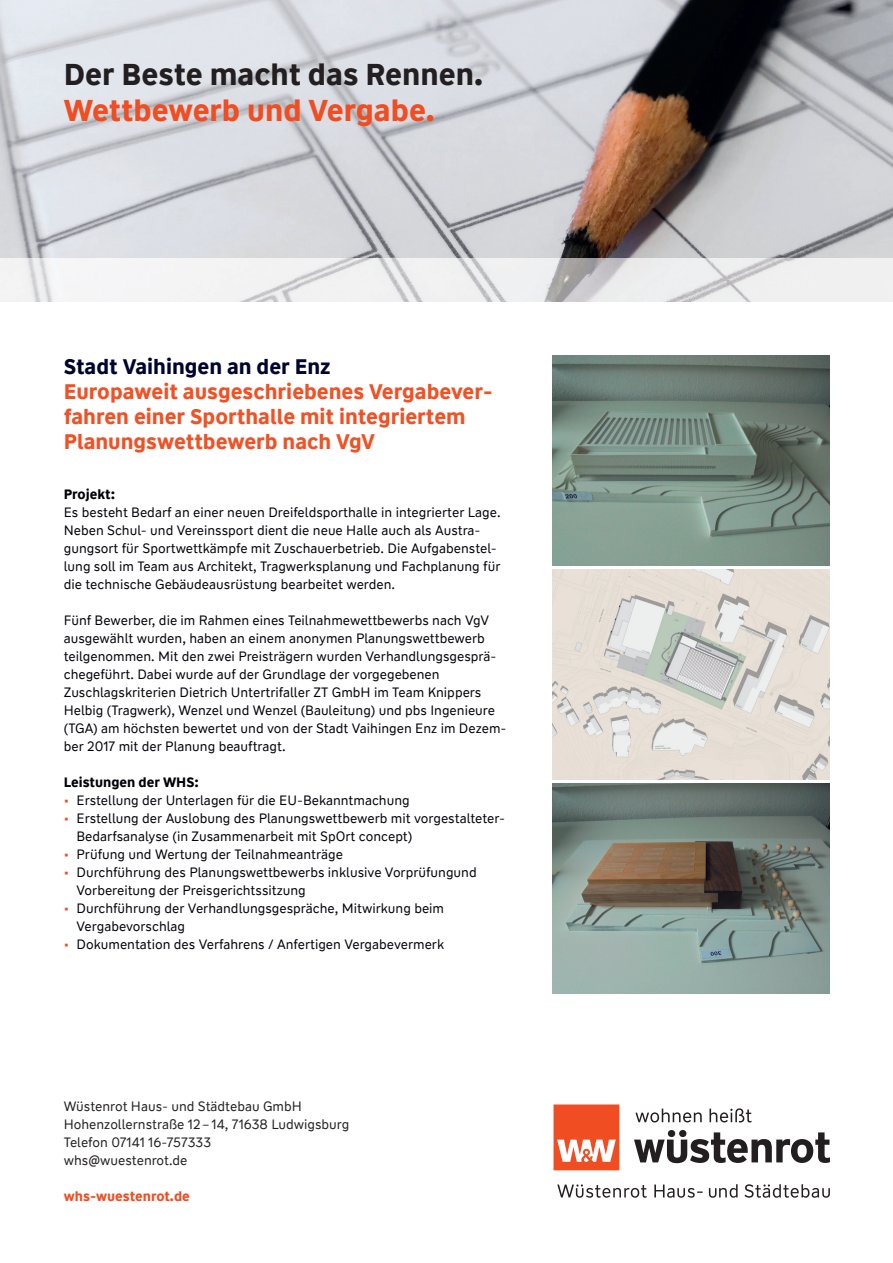
<style>
.page{position:relative;width:893px;height:1263px;background:#fff}
.page>*{position:absolute;margin:0;border:0;box-sizing:border-box;transform-origin:0 0}
.t1{font:700 30px "WW Type Office";color:#231f20}
.t2{font:700 30px "WW Type Office";color:#f04d22}
.t3{font:700 21px/25.2px "WW Type Office";color:#f05226}
.t4{font:700 21px "WW Type Office";color:#00052d}
.t5{font:13.5px/18px "WW Type Office";color:#000208}
.t6{font:13.5px/18px "WW Type Office";color:#231f20}
.t7{font:700 13.5px "WW Type Office";color:#000208}
.t8{font:700 13.5px "WW Type Office";color:#f04d22}
.s1{color:#f04d22}
</style>
<div class="page">
<svg style="left:557px;top:1184px;width:273px;height:14px"></svg>
<svg style="left:634px;top:1130px;width:196px;height:33px"></svg>
<svg style="left:635px;top:1108px;width:67px;height:14px"></svg>
<svg style="left:709px;top:1108px;width:42px;height:14px"></svg>
<svg style="left:554px;top:1104px;width:65px;height:66px"></svg>
<img style="left:0;top:0;width:893px;height:259px">
<img style="left:553px;top:355px;width:276px;height:210px">
<img style="left:553px;top:569px;width:276px;height:210px">
<img style="left:553px;top:784px;width:276px;height:210px">
<img style="left:0;top:259px;width:893px;height:42px">
<h1 class="t1" style="left:64px;top:55px;width:421px">Der Beste macht das Rennen.</h1>
<h1 class="t2" style="left:64px;top:91px;width:373px">Wettbewerb und Vergabe.</h1>
<h2 class="t4" style="left:64px;top:352px;width:268px">Stadt Vaihingen an der Enz</h2>
<h2 class="t3" style="left:64px;top:379px;width:430px">Europaweit ausgeschriebenes Vergabever&shy;fahren einer Sporthalle mit integriertem<br>Planungswettbewerb nach VgV</h2>
<p class="t7" style="left:64px;top:485px;width:53px">Projekt:</p>
<p class="t5" style="left:64px;top:503px;width:438px">Es besteht Bedarf an einer neuen Dreifeldsporthalle in integrierter Lage.<br>Neben Schul- und Vereinssport dient die neue Halle auch als Austra&shy;gungsort für Sportwettkämpfe mit Zuschauerbetrieb. Die Aufgabenstel&shy;lung soll im Team aus Architekt, Tragwerksplanung und Fachplanung für die technische Gebäudeausrüstung bearbeitet werden.</p>
<p class="t5" style="left:64px;top:611px;width:444px">Fünf Bewerber, die im Rahmen eines Teilnahmewettbewerbs nach VgV ausgewählt wurden, haben an einem anonymen Planungswettbewerb teilgenommen. Mit den zwei Preisträgern wurden Verhandlungsgesprä&shy;chegeführt. Dabei wurde auf der Grundlage der vorgegebenen Zuschlagskriterien Dietrich Untertrifaller ZT GmbH im Team Knippers Helbig (Tragwerk), Wenzel und Wenzel (Bauleitung) und pbs Ingenieure (TGA) am höchsten bewertet und von der Stadt Vaihingen Enz im Dezem&shy;ber 2017 mit der Planung beauftragt.</p>
<p class="t7" style="left:64px;top:773px;width:137px">Leistungen der WHS:</p>
<p class="t5" style="left:64px;top:791px;width:347px"><span class="s1">•</span> Erstellung der Unterlagen für die EU-Bekanntmachung</p>
<p class="t5" style="left:77px;top:809px;width:430px;text-indent:-13px"><span class="s1">•</span> Erstellung der Auslobung des Planungswettbewerb mit vorgestalteter-<br>Bedarfsanalyse (in Zusammenarbeit mit SpOrt concept)</p>
<p class="t5" style="left:64px;top:845px;width:281px"><span class="s1">•</span> Prüfung und Wertung der Teilnahmeanträge</p>
<p class="t5" style="left:77px;top:863px;width:402px;text-indent:-13px"><span class="s1">•</span> Durchführung des Planungswettbewerbs inklusive Vorprüfungund<br>Vorbereitung der Preisgerichtssitzung</p>
<p class="t5" style="left:77px;top:899px;width:369px;text-indent:-13px"><span class="s1">•</span> Durchführung der Verhandlungsgespräche, Mitwirkung beim<br>Vergabevorschlag</p>
<p class="t5" style="left:64px;top:935px;width:382px"><span class="s1">•</span> Dokumentation des Verfahrens / Anfertigen Vergabevermerk</p>
<p class="t6" style="left:64px;top:1097px;width:287px">Wüstenrot Haus- und Städtebau GmbH<br>Hohenzollernstraße 12 – 14, 71638 Ludwigsburg<br>Telefon 07141 16-757333<br>whs@wuestenrot.de</p>
<p class="t8" style="left:64px;top:1187px;width:128px">whs-wuestenrot.de</p>
</div>
